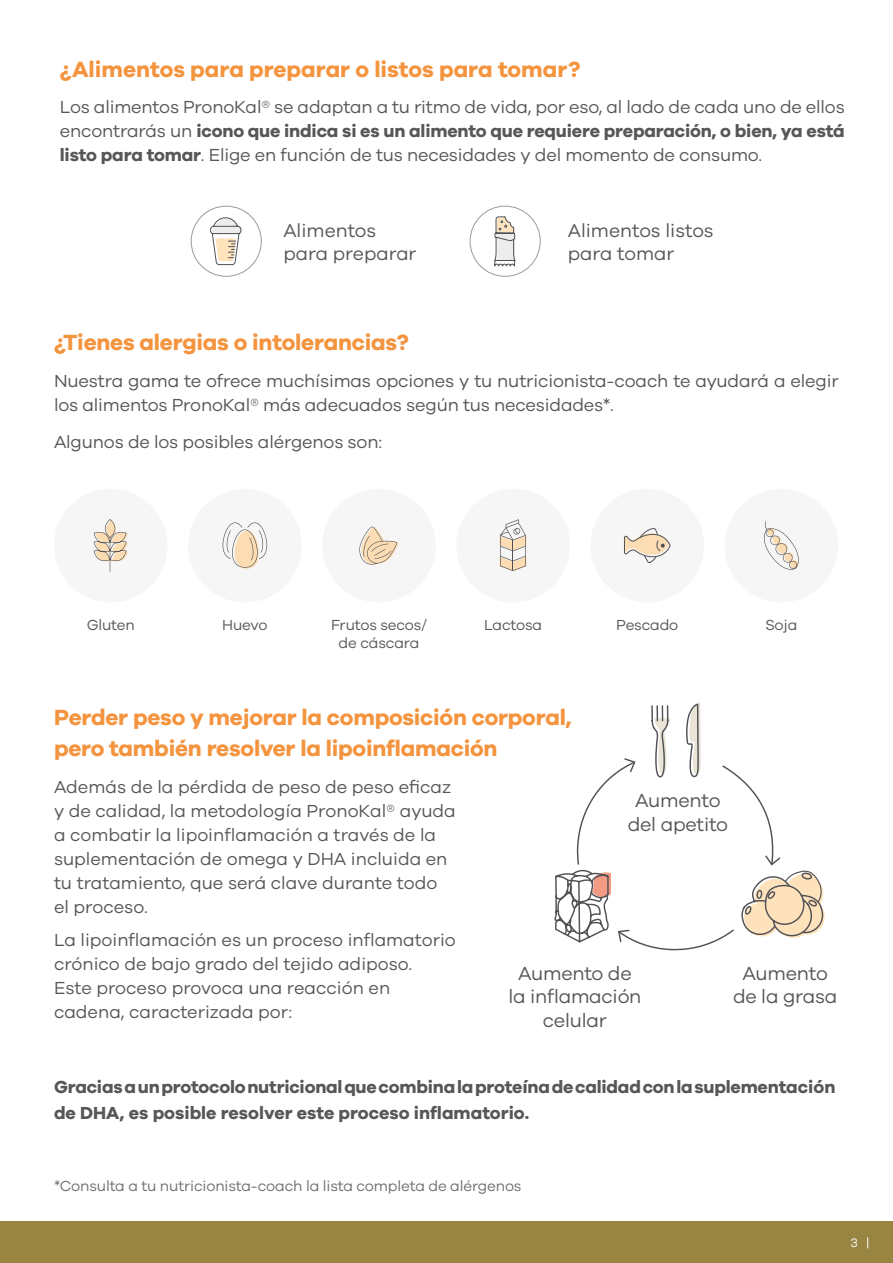
<style>
.page{position:relative;width:893px;height:1263px;background:#fff}
.page>*{position:absolute;margin:0;border:0;box-sizing:border-box;transform-origin:0 0}
.t1{font:700 22.65px/31.5px "Galano Grotesque";letter-spacing:-.01em;color:#f4943f}
.t2{font:19.5px/23.4px "Galano Grotesque";letter-spacing:-.01em;color:#575756;text-align:center}
.t3{font:19.05px/22.4px "Galano Grotesque";color:#575756}
.t4{font:18px/24px "Galano Grotesque";color:#575756}
.t5{font:700 18px/25.5px "Galano Grotesque";letter-spacing:-.01em;color:#575756}
.t6{font:15px "Galano Grotesque";letter-spacing:-.01em;color:#706f6f}
.t7{font:15px/18px "Galano Grotesque";letter-spacing:-.01em;color:#575756;text-align:center}
.t8{font:12.75px "Galano Grotesque";color:#fff}
.s1{font-weight:700}
</style>
<div class="page">
<div style="left:0;top:1221px;width:893px;height:42px;background:#998542"></div>
<div style="left:54px;top:489px;width:113px;height:113px;background:#f6f6f6;border-radius:50%"></div>
<div style="left:322px;top:489px;width:114px;height:113px;background:#f6f6f6;border-radius:50%"></div>
<div style="left:590px;top:489px;width:114px;height:113px;background:#f6f6f6;border-radius:50%"></div>
<div style="left:188px;top:489px;width:114px;height:113px;background:#f6f6f6;border-radius:50%"></div>
<div style="left:456px;top:489px;width:114px;height:113px;background:#f6f6f6;border-radius:50%"></div>
<div style="left:725px;top:489px;width:113px;height:113px;background:#f6f6f6;border-radius:50%"></div>
<svg style="left:94px;top:519px;width:34px;height:53px"></svg>
<svg style="left:223px;top:522px;width:44px;height:47px"></svg>
<svg style="left:359px;top:526px;width:40px;height:39px"></svg>
<svg style="left:624px;top:528px;width:47px;height:35px"></svg>
<svg style="left:764px;top:521px;width:35px;height:49px"></svg>
<div style="left:191px;top:206px;width:71px;height:71px;border:1px solid #9b999e;border-radius:50%"></div>
<svg style="left:210px;top:217px;width:33px;height:48px"></svg>
<div style="left:470px;top:206px;width:71px;height:71px;border:1px solid #9b999e;border-radius:50%"></div>
<svg style="left:494px;top:216px;width:22px;height:51px"></svg>
<svg style="left:554px;top:702px;width:271px;height:249px"></svg>
<svg style="left:500px;top:519px;width:27px;height:52px"></svg>
<p class="t1" style="left:60px;top:53px;width:522px">¿Alimentos para preparar o listos para tomar?</p>
<p class="t4" style="left:60px;top:95px;width:786px;text-align:justify">Los alimentos PronoKal® se adaptan a tu ritmo de vida, por eso, al lado de cada uno de ellos encontrarás un <span class="s1">icono que indica si es un alimento que requiere preparación, o bien, ya está listo para tomar</span>. Elige en función de tus necesidades y del momento de consumo.</p>
<p class="t3" style="left:283px;top:219px;width:135px">Alimentos para preparar</p>
<p class="t3" style="left:568px;top:219px;width:147px">Alimentos listos para tomar</p>
<p class="t1" style="left:54px;top:326px;width:356px">¿Tienes alergias o intolerancias?</p>
<p class="t4" style="left:54px;top:368px;width:786px">Nuestra gama te ofrece muchísimas opciones y tu nutricionista-coach te ayudará a elegir los alimentos PronoKal® más adecuados según tus necesidades*.</p>
<p class="t4" style="left:54px;top:429px;width:330px">Algunos de los posibles alérgenos son:</p>
<p class="t7" style="left:87px;top:616px;width:50px">Gluten</p>
<p class="t7" style="left:222px;top:616px;width:47px">Huevo</p>
<p class="t7" style="left:331px;top:616px;width:97px">Frutos secos/ de cáscara</p>
<p class="t7" style="left:484px;top:616px;width:60px">Lactosa</p>
<p class="t7" style="left:616px;top:616px;width:64px">Pescado</p>
<p class="t7" style="left:765px;top:616px;width:34px">Soja</p>
<p class="t1" style="left:54px;top:701px;width:519px">Perder peso y mejorar la composición corporal, pero también resolver la lipoinflamación</p>
<p class="t4" style="left:54px;top:775px;width:403px">Además de la pérdida de peso de peso eficaz y de calidad, la metodología PronoKal® ayuda a combatir la lipoinflamación a través de la suplementación de omega y DHA incluida en tu tratamiento, que será clave durante todo el proceso.</p>
<p class="t4" style="left:54px;top:927px;width:403px">La lipoinflamación es un proceso inflamatorio crónico de bajo grado del tejido adiposo.<br>Este proceso provoca una reacción en cadena, caracterizada por:</p>
<p class="t2" style="left:628px;top:788px;width:102px">Aumento del apetito</p>
<p class="t2" style="left:508px;top:961px;width:135px">Aumento de la inflamación celular</p>
<p class="t2" style="left:733px;top:961px;width:106px">Aumento de la grasa</p>
<p class="t5" style="left:54px;top:1074px;width:783px">Gracias a un protocolo nutricional que combina la proteína de calidad con la suplementación de DHA, es posible resolver este proceso inflamatorio.</p>
<p class="t6" style="left:54px;top:1177px;width:469px">*Consulta a tu nutricionista-coach la lista completa de alérgenos</p>
<p class="t8" style="left:850px;top:1235px;width:9px">3</p>
</div>
